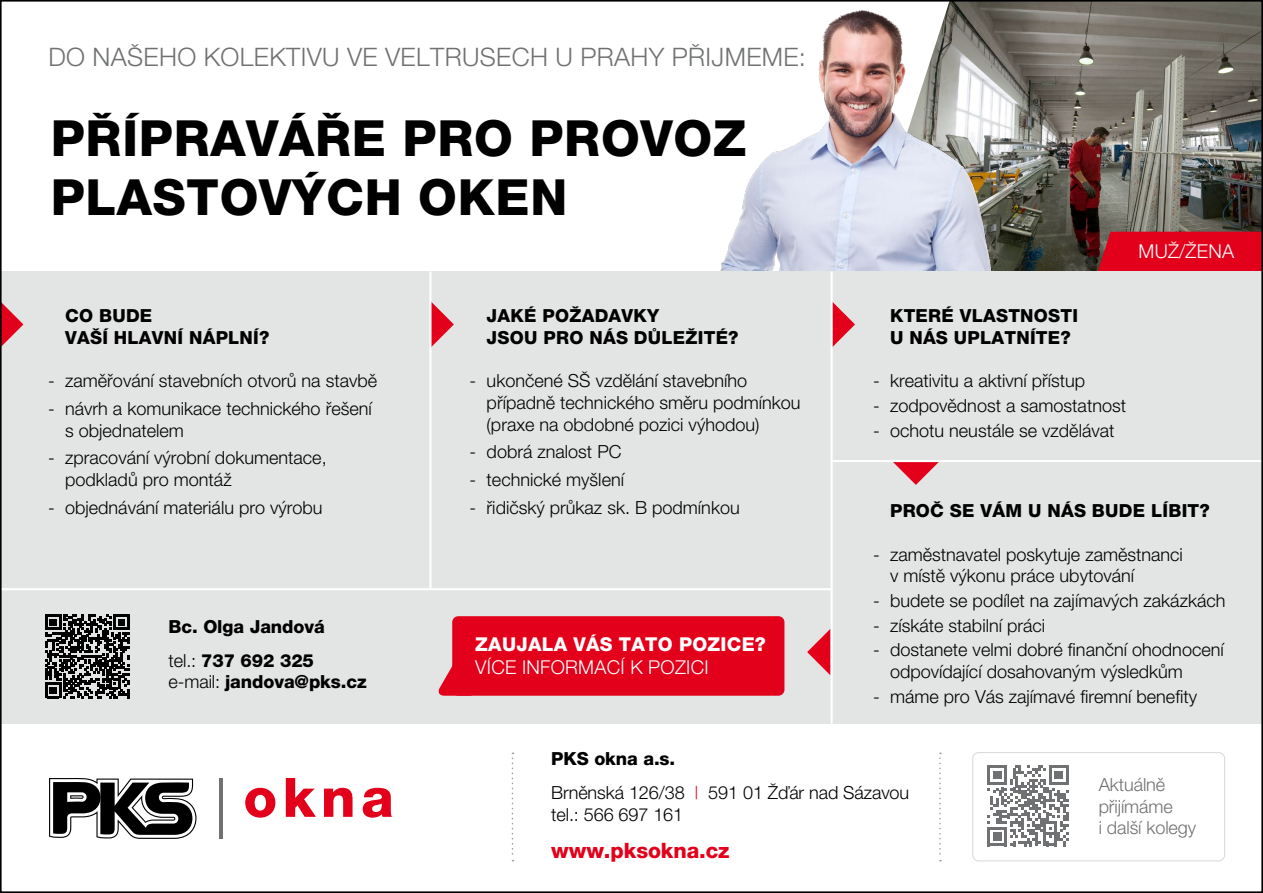
<style>
.page{position:relative;width:1263px;height:893px;background:#fff}
.page>*{position:absolute;margin:0;border:0;box-sizing:border-box;transform-origin:0 0}
.t1{font:49.95px/59.4px "Helvetica Neue CE Heavy";letter-spacing:.015em;color:#000}
.t2{font:25.5px "Helvetica Neue CE Light";letter-spacing:.015em;color:#707172}
.t3{font:21.3px "Helvetica Neue CE Heavy";letter-spacing:-.005em;color:#e2001a}
.t4{font:19.05px "Helvetica Neue CE Light";letter-spacing:.015em;color:#fff}
.t5{font:19.05px "Helvetica Neue CE Heavy";letter-spacing:.015em;color:#fff}
.t6{font:18px/21.6px "Helvetica Neue CE Light";color:#000}
.t7{font:18px/21.6px "Helvetica Neue CE Heavy";letter-spacing:.015em;color:#000}
.t8{font:18px/33.8px "Helvetica Neue CE Heavy";letter-spacing:-.005em;color:#000}
.t9{font:18px/21.6px "Helvetica Neue CE Light";letter-spacing:-.005em;color:#707172}
.s1{font-family:"Helvetica Neue CE Light"}
.s2{color:#e2001a}
</style>
<div class="page">
<img style="left:1035px;top:3px;width:225px;height:268px">
<div style="left:1097px;top:232px;width:163px;height:39px;background:#e2001a"></div>
<img style="left:720px;top:3px;width:315px;height:268px">
<div style="left:0;top:271px;width:1263px;height:453px;background:#e3e4e4"></div>
<svg style="left:893px;top:462px;width:46px;height:23px"></svg>
<hr style="left:832px;top:460px;width:431px;height:2px;background:#fff">
<hr style="left:0;top:588px;width:830px;height:2px;background:#fff">
<svg style="left:807px;top:629px;width:23px;height:46px"></svg>
<svg style="left:3px;top:304px;width:20px;height:41px"></svg>
<svg style="left:431px;top:301px;width:23px;height:47px"></svg>
<svg style="left:833px;top:302px;width:22px;height:45px"></svg>
<hr style="left:429px;top:271px;width:2px;height:317px;background:#fff">
<hr style="left:830px;top:271px;width:3px;height:453px;background:#fff">
<svg style="left:45px;top:614px;width:84px;height:84px"></svg>
<div style="left:452px;top:616px;width:332px;height:80px;background:#e2001a;border-radius:6px"></div>
<svg style="left:438px;top:662px;width:38px;height:34px"></svg>
<svg style="left:939px;top:752px;width:2px;height:109px"></svg>
<svg style="left:987px;top:765px;width:81px;height:81px"></svg>
<div style="left:972px;top:752px;width:253px;height:109px;border:1px solid #d9dadb;border-radius:6px"></div>
<svg style="left:512px;top:752px;width:1px;height:109px"></svg>
<hr style="left:219px;top:778px;width:4px;height:61px;background:#707172">
<svg style="left:245px;top:788px;width:30px;height:30px"></svg>
<svg style="left:286px;top:778px;width:30px;height:39px"></svg>
<svg style="left:324px;top:788px;width:28px;height:29px"></svg>
<svg style="left:363px;top:788px;width:29px;height:30px"></svg>
<svg style="left:49px;top:778px;width:147px;height:61px"></svg>
<h2 class="t2" style="left:48px;top:43px;width:759px">DO NAŠEHO KOLEKTIVU VE VELTRUSECH U PRAHY PŘIJMEME:</h2>
<h1 class="t1" style="left:51px;top:110px;width:697px">PŘÍPRAVÁŘE PRO PROVOZ<br>PLASTOVÝCH OKEN</h1>
<p class="t7" style="left:65px;top:306px;width:206px">CO BUDE<br>VAŠÍ HLAVNÍ NÁPLNÍ?</p>
<p class="t6" style="left:48px;top:370px;width:330px">- zaměřování stavebních otvorů na stavbě</p>
<p class="t6" style="left:65px;top:398px;width:308px;text-indent:-17px">- návrh a komunikace technického řešení s objednatelem</p>
<p class="t6" style="left:65px;top:447px;width:263px;text-indent:-17px">- zpracování výrobní dokumentace, podkladů pro montáž</p>
<p class="t6" style="left:48px;top:497px;width:276px">- objednávání materiálu pro výrobu</p>
<p class="t8" style="left:169px;top:610px;width:158px">Bc. Olga Jandová <span class="s1">tel.:</span> 737 692 325</p>
<p class="t8" style="left:169px;top:666px;width:200px"><span class="s1">e-mail:</span> jandova@pks.cz</p>
<p class="t7" style="left:487px;top:306px;width:253px">JAKÉ POŽADAVKY<br>JSOU PRO NÁS DŮLEŽITÉ?</p>
<p class="t6" style="left:487px;top:370px;width:315px;text-indent:-17px">- ukončené SŠ vzdělání stavebního případně technického směru podmínkou (praxe na obdobné pozici výhodou)</p>
<p class="t6" style="left:470px;top:441px;width:153px">- dobrá znalost PC</p>
<p class="t6" style="left:470px;top:469px;width:156px">- technické myšlení</p>
<p class="t6" style="left:470px;top:497px;width:272px">- řidičský průkaz sk. B podmínkou</p>
<p class="t5" style="left:475px;top:634px;width:292px">ZAUJALA VÁS TATO POZICE?</p>
<p class="t4" style="left:475px;top:657px;width:235px">VÍCE INFORMACÍ K POZICI</p>
<p class="t4" style="left:1138px;top:240px;width:97px">MUŽ/ŽENA</p>
<p class="t7" style="left:890px;top:306px;width:190px">KTERÉ VLASTNOSTI<br>U NÁS UPLATNÍTE?</p>
<p class="t6" style="left:873px;top:370px;width:214px">- kreativitu a aktivní přístup</p>
<p class="t6" style="left:873px;top:395px;width:255px">- zodpovědnost a samostatnost</p>
<p class="t6" style="left:873px;top:420px;width:243px">- ochotu neustále se vzdělávat</p>
<p class="t7" style="left:890px;top:501px;width:321px">PROČ SE VÁM U NÁS BUDE LÍBIT?</p>
<p class="t6" style="left:890px;top:543px;width:294px;text-indent:-17px">- zaměstnavatel poskytuje zaměstnanci v místě výkonu práce ubytování</p>
<p class="t6" style="left:873px;top:590px;width:354px">- budete se podílet na zajímavých zakázkách</p>
<p class="t6" style="left:873px;top:615px;width:174px">- získáte stabilní práci</p>
<p class="t6" style="left:890px;top:639px;width:335px;text-indent:-17px">- dostanete velmi dobré finanční ohodnocení odpovídající dosahovaným výsledkům</p>
<p class="t6" style="left:873px;top:686px;width:325px">- máme pro Vás zajímavé firemní benefity</p>
<p class="t7" style="left:551px;top:749px;width:126px">PKS okna a.s.</p>
<p class="t6" style="left:551px;top:782px;width:359px">Brněnská 126/38 <span class="s2">|</span> 591 01 Žďár nad Sázavou tel.: 566 697 161</p>
<p class="t3" style="left:551px;top:839px;width:180px">www.pksokna.cz</p>
<p class="t9" style="left:1099px;top:774px;width:99px">Aktuálně přijímáme<br>i další kolegy</p>
</div>
